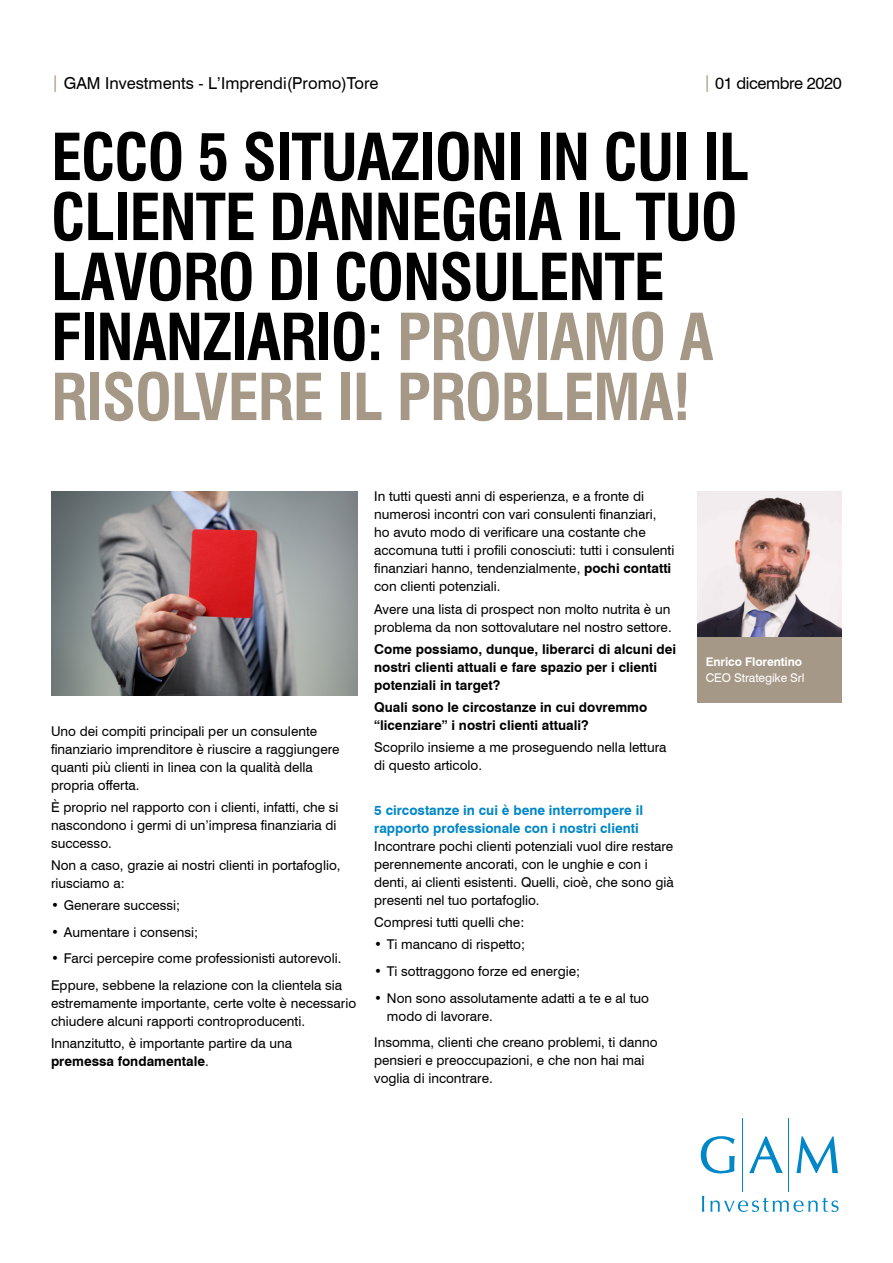
<style>
.page{position:relative;width:893px;height:1263px;background:#fff}
.page>*{position:absolute;margin:0;border:0;box-sizing:border-box;transform-origin:0 0}
.t1{font:700 condensed 63px/60px "Swiss 721 BT";letter-spacing:-.02em;color:#000}
.t2{font:16.5px "Swiss 721 BT";color:#000}
.t3{font:16.5px "Swiss 721 BT";letter-spacing:-.025em;color:#000}
.SUBTITLE{font:13.5px/18px "Swiss 721 BT";color:#000}
.SUBTITLE-2{font:700 13.5px/18px "Swiss 721 BT";color:#000}
.SUBTITLE-3{font:700 13.5px/18px "Swiss 721 BT";color:#0087c7}
.t4{font:700 12px/16.5px "Swiss 721 BT";letter-spacing:-.01em;color:#fff}
.s1{color:#a69887}
.s2{font-weight:700}
.s3{font-weight:400}
</style>
<div class="page">
<img style="left:51px;top:491px;width:306px;height:204px">
<div style="left:697px;top:636px;width:145px;height:67px;background:#a69887"></div>
<img style="left:697px;top:491px;width:145px;height:145px">
<hr style="left:742px;top:1118px;width:1px;height:74px;background:#0087c7">
<hr style="left:789px;top:1118px;width:1px;height:74px;background:#0087c7">
<svg style="left:701px;top:1136px;width:34px;height:37px"></svg>
<svg style="left:749px;top:1136px;width:34px;height:37px"></svg>
<svg style="left:796px;top:1136px;width:42px;height:37px"></svg>
<svg style="left:702px;top:1196px;width:2px;height:16px"></svg>
<svg style="left:710px;top:1197px;width:128px;height:15px"></svg>
<p class="t2" style="left:51px;top:73px;width:329px"><span class="s1">|</span> GAM Investments - L’Imprendi(Promo)Tore</p>
<p class="t3" style="left:703px;top:73px;width:140px"><span class="s1">|</span> 01 dicembre 2020</p>
<p class="t1" style="left:51px;top:127px;width:700px">ECCO 5 SITUAZIONI IN CUI IL<br>CLIENTE DANNEGGIA IL TUO<br>LAVORO DI CONSULENTE<br>FINANZIARIO: <span class="s1">PROVIAMO A<br>RISOLVERE IL PROBLEMA!</span></p>
<p class="SUBTITLE" style="left:51px;top:722px;width:290px">Uno dei compiti principali per un consulente finanziario imprenditore è riuscire a raggiungere quanti più clienti in linea con la qualità della propria offerta.</p>
<p class="SUBTITLE" style="left:51px;top:798px;width:289px">È proprio nel rapporto con i clienti, infatti, che si nascondono i germi di un’impresa finanziaria di successo.</p>
<p class="SUBTITLE" style="left:51px;top:856px;width:291px">Non a caso, grazie ai nostri clienti in portafoglio, riusciamo a:</p>
<p class="SUBTITLE" style="left:51px;top:896px;width:131px">• Generare successi;</p>
<p class="SUBTITLE" style="left:51px;top:923px;width:149px">• Aumentare i consensi;</p>
<p class="SUBTITLE" style="left:51px;top:949px;width:292px">• Farci percepire come professionisti autorevoli.</p>
<p class="SUBTITLE" style="left:51px;top:976px;width:307px">Eppure, sebbene la relazione con la clientela sia estremamente importante, certe volte è necessario chiudere alcuni rapporti controproducenti.</p>
<p class="SUBTITLE" style="left:51px;top:1034px;width:243px">Innanzitutto, è importante partire da una <span class="s2">premessa fondamentale</span>.</p>
<p class="SUBTITLE" style="left:374px;top:487px;width:302px">In tutti questi anni di esperienza, e a fronte di numerosi incontri con vari consulenti finanziari, ho avuto modo di verificare una costante che accomuna tutti i profili conosciuti: tutti i consulenti finanziari hanno, tendenzialmente, <span class="s2">pochi contatti </span>con clienti potenziali.</p>
<p class="SUBTITLE" style="left:374px;top:600px;width:299px">Avere una lista di prospect non molto nutrita è un problema da non sottovalutare nel nostro settore.</p>
<p class="SUBTITLE-2" style="left:374px;top:640px;width:304px">Come possiamo, dunque, liberarci di alcuni dei nostri clienti attuali e fare spazio per i clienti potenziali in target?</p>
<p class="SUBTITLE-2" style="left:374px;top:698px;width:275px">Quali sono le circostanze in cui dovremmo “licenziare” i nostri clienti attuali?</p>
<p class="SUBTITLE" style="left:374px;top:738px;width:294px">Scoprilo insieme a me proseguendo nella lettura di questo articolo.</p>
<p class="SUBTITLE-3" style="left:374px;top:801px;width:270px">5 circostanze in cui è bene interrompere il rapporto professionale con i nostri clienti</p>
<p class="SUBTITLE" style="left:374px;top:837px;width:301px">Incontrare pochi clienti potenziali vuol dire restare perennemente ancorati, con le unghie e con i denti, ai clienti esistenti. Quelli, cioè, che sono già presenti nel tuo portafoglio.</p>
<p class="SUBTITLE" style="left:374px;top:913px;width:152px">Compresi tutti quelli che:</p>
<p class="SUBTITLE" style="left:374px;top:935px;width:152px">• Ti mancano di rispetto;</p>
<p class="SUBTITLE" style="left:374px;top:962px;width:207px">• Ti sottraggono forze ed energie;</p>
<p class="SUBTITLE" style="left:387px;top:988px;width:264px;text-indent:-13px">• Non sono assolutamente adatti a te e al tuo modo di lavorare.</p>
<p class="SUBTITLE" style="left:374px;top:1033px;width:285px">Insomma, clienti che creano problemi, ti danno pensieri e preoccupazioni, e che non hai mai voglia di incontrare.</p>
<p class="t4" style="left:706px;top:653px;width:100px">Enrico Florentino<br><span class="s3">CEO Strategike Srl</span></p>
</div>
